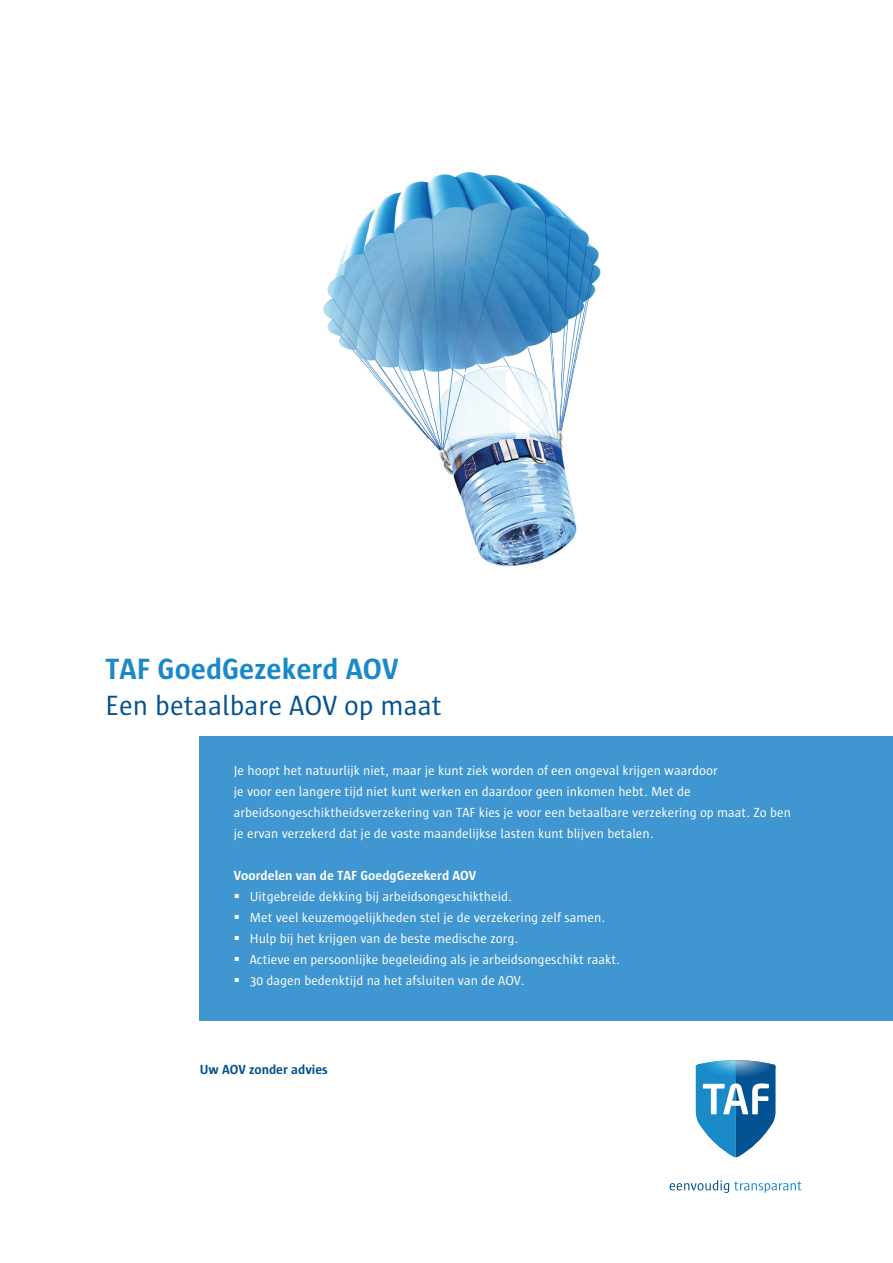
<style>
.page{position:relative;width:893px;height:1263px;background:#fff}
.page>*{position:absolute;margin:0;border:0;box-sizing:border-box;transform-origin:0 0}
.t1{font:700 30px "Sun";color:#1a89c9}
.t2{font:28.5px "Sun";color:#035290}
.t3{font:13.5px/21px "Sun";color:#fff}
.t4{font:700 13.5px "Sun";color:#fff}
.t5{font:700 13.5px "Sun";color:#035290}
</style>
<div class="page">
<div style="left:200px;top:736px;width:693px;height:284px;background:#4096d0"></div>
<img style="left:323px;top:172px;width:278px;height:395px">
<svg style="left:696px;top:1080px;width:79px;height:77px"></svg>
<img style="left:696px;top:1060px;width:79px;height:20px">
<svg style="left:670px;top:1180px;width:131px;height:13px"></svg>
<h1 class="t1" style="left:106px;top:652px;width:294px">TAF GoedGezekerd AOV</h1>
<h2 class="t2" style="left:106px;top:690px;width:338px">Een betaalbare AOV op maat</h2>
<p class="t3" style="left:234px;top:760px;width:559px">Je hoopt het natuurlijk niet, maar je kunt ziek worden of een ongeval krijgen waardoor<br>je voor een langere tijd niet kunt werken en daardoor geen inkomen hebt. Met de arbeidsongeschiktheidsverzekering van TAF kies je voor een betaalbare verzekering op maat. Zo ben je ervan verzekerd dat je de vaste maandelijkse lasten kunt blijven betalen.</p>
<p class="t4" style="left:234px;top:868px;width:244px">Voordelen van de TAF GoedgGezekerd AOV</p>
<p class="t3" style="left:234px;top:886px;width:280px">▪ Uitgebreide dekking bij arbeidsongeschiktheid.</p>
<p class="t3" style="left:234px;top:907px;width:373px">▪ Met veel keuzemogelijkheden stel je de verzekering zelf samen.</p>
<p class="t3" style="left:234px;top:928px;width:286px">▪ Hulp bij het krijgen van de beste medische zorg.</p>
<p class="t3" style="left:234px;top:949px;width:388px">▪ Actieve en persoonlijke begeleiding als je arbeidsongeschikt raakt.</p>
<p class="t3" style="left:234px;top:970px;width:292px">▪ 30 dagen bedenktijd na het afsluiten van de AOV.</p>
<p class="t5" style="left:200px;top:1062px;width:129px">Uw AOV zonder advies</p>
</div>
